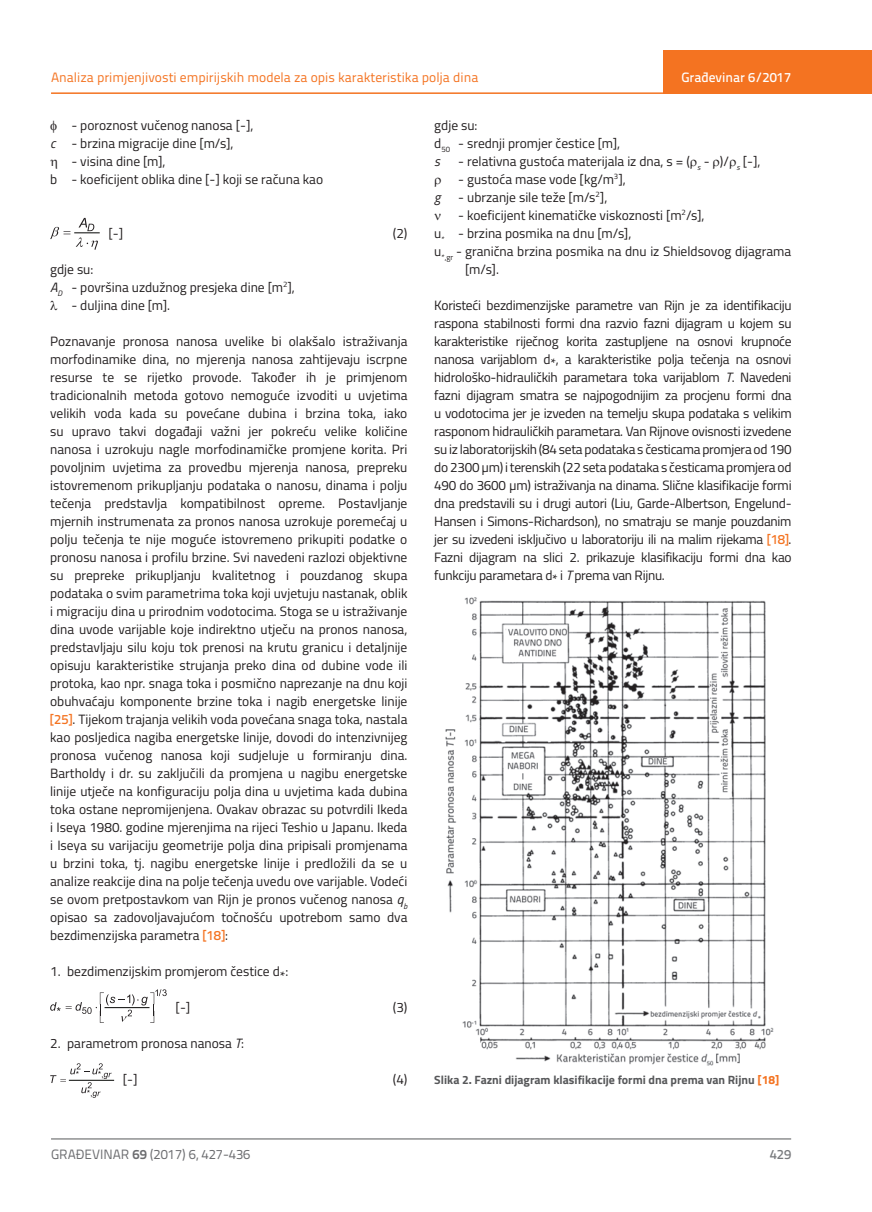
<style>
.page{position:relative;width:872px;height:1212px;background:#fff}
.page>*{position:absolute;margin:0;border:0;box-sizing:border-box;transform-origin:0 0}
.t1{font:13.5px/18px "Titillium";color:#231f20}
.t2{font:13.5px "Titillium Text 22 L";color:#f47321}
.t3{font:13.5px "Titillium Text 22 L";color:#6c6d70}
.t4{font:500 13.5px "Titillium Text 22 L";color:#fff}
.t5{font:500 13.5px "Titillium Text 22 L";color:#787a7d}
.t6{font:italic 13.5px "Titillium";color:#231f20}
.t7{font:700 12px "Titillium";color:#57585a}
.s1{font-style:italic}
.s2{font-family:"Titillium Text 22 L";font-weight:500;color:#f47321}
.s3{color:#f47321}
.s4{font-weight:700}
</style>
<div class="page">
<hr style="left:51px;top:92px;width:821px;height:2px;background:#f47321">
<div style="left:663px;top:50px;width:209px;height:44px;background:#f47321"></div>
<hr style="left:51px;top:1139px;width:740px;height:1px;background:#57585a">
<svg style="left:50px;top:218px;width:49px;height:32px"></svg>
<svg style="left:50px;top:989px;width:117px;height:34px"></svg>
<hr style="left:69px;top:1080px;width:45px;height:1px;background:#040503">
<svg style="left:50px;top:1063px;width:62px;height:35px"></svg>
<img style="left:445px;top:597px;width:329px;height:469px">
<p class="t2" style="left:51px;top:68px;width:429px">Analiza primjenjivosti empirijskih modela za opis karakteristika polja dina</p>
<p class="t1" style="left:50px;top:115px;width:205px;text-indent:21px">- poroznost vučenog nanosa [-], <span class="s1">c</span> - brzina migracije dine [m/s],</p>
<p class="t1" style="left:50px;top:151px;width:274px;text-indent:21px">- visina dine [m],<br>b - koeficijent oblika dine [-] koji se računa kao</p>
<p class="t4" style="left:681px;top:67px;width:111px">Građevinar 6/2017</p>
<p class="t1" style="left:434px;top:115px;width:187px">gdje su:<br>d<sub>50</sub> - srednji promjer čestice [m], <span class="s1">s</span></p>
<p class="t1" style="left:458px;top:151px;width:304px">- relativna gustoća materijala iz dna, s = ( <sub>s</sub> - )/ <sub>s</sub> [-],</p>
<p class="t1" style="left:458px;top:169px;width:169px">- gustoća mase vode [kg/m<sup>3</sup>],</p>
<p class="t1" style="left:108px;top:223px;width:16px">[-]</p>
<p class="t1" style="left:393px;top:223px;width:16px">(2)</p>
<p class="t1" style="left:50px;top:259px;width:246px">gdje su:<br><span class="s1">A</span><sub>D</sub> - površina uzdužnog presjeka dine [m<sup>2</sup>],</p>
<p class="t1" style="left:50px;top:295px;width:122px">● - duljina dine [m].</p>
<p class="t1" style="left:50px;top:331px;width:359px;text-align:justify">Poznavanje pronosa nanosa uvelike bi olakšalo istraživanja morfodinamike dina, no mjerenja nanosa zahtijevaju iscrpne resurse te se rijetko provode. Također ih je primjenom tradicionalnih metoda gotovo nemoguće izvoditi u uvjetima velikih voda kada su povećane dubina i brzina toka, iako su upravo takvi događaji važni jer pokreću velike količine nanosa i uzrokuju nagle morfodinamičke promjene korita. Pri povoljnim uvjetima za provedbu mjerenja nanosa, prepreku istovremenom prikupljanju podataka o nanosu, dinama i polju tečenja predstavlja kompatibilnost opreme. Postavljanje mjernih instrumenata za pronos nanosa uzrokuje poremećaj u polju tečenja te nije moguće istovremeno prikupiti podatke o pronosu nanosa i profilu brzine. Svi navedeni razlozi objektivne su prepreke prikupljanju kvalitetnog i pouzdanog skupa podataka o svim parametrima toka koji uvjetuju nastanak, oblik i migraciju dina u prirodnim vodotocima. Stoga se u istraživanje dina uvode varijable koje indirektno utječu na pronos nanosa, predstavljaju silu koju tok prenosi na krutu granicu i detaljnije opisuju karakteristike strujanja preko dina od dubine vode ili protoka, kao npr. snaga toka i posmično naprezanje na dnu koji obuhvaćaju komponente brzine toka i nagib energetske linije <span class="s2">[25]</span>. Tijekom trajanja velikih voda povećana snaga toka, nastala kao posljedica nagiba energetske linije, dovodi do intenzivnijeg pronosa vučenog nanosa koji sudjeluje u formiranju dina.<br>Bartholdy i dr. su zaključili da promjena u nagibu energetske linije utječe na konfiguraciju polja dina u uvjetima kada dubina toka ostane nepromijenjena. Ovakav obrazac su potvrdili Ikeda i Iseya 1980. godine mjerenjima na rijeci Teshio u Japanu. Ikeda i Iseya su varijaciju geometrije polja dina pripisali promjenama u brzini toka, tj. nagibu energetske linije i predložili da se u analize reakcije dina na polje tečenja uvedu ove varijable. Vodeći se ovom pretpostavkom van Rijn je pronos vučenog nanosa <span class="s1">q</span><sub>b </sub>opisao sa zadovoljavajućom točnošću upotrebom samo dva bezdimenzijska parametra <span class="s2">[18]</span>:</p>
<p class="t1" style="left:50px;top:962px;width:240px">1. bezdimenzijskim promjerom čestice d*:</p>
<p class="t1" style="left:176px;top:998px;width:16px">[-]</p>
<p class="t1" style="left:393px;top:998px;width:16px">(3)</p>
<p class="t1" style="left:50px;top:1034px;width:195px">2. parametrom pronosa nanosa <span class="s1">T</span>:</p>
<p class="t1" style="left:123px;top:1070px;width:16px">[-]</p>
<p class="t1" style="left:393px;top:1070px;width:16px">(4)</p>
<p class="t6" style="left:434px;top:187px;width:8px">g</p>
<p class="t1" style="left:458px;top:187px;width:151px">- ubrzanje sile teže [m/s<sup>2</sup>],</p>
<p class="t1" style="left:434px;top:205px;width:272px">■ - koeficijent kinematičke viskoznosti [m<sup>2</sup>/s],</p>
<p class="t1" style="left:434px;top:223px;width:199px">u<sub>*</sub> - brzina posmika na dnu [m/s],</p>
<p class="t1" style="left:434px;top:241px;width:358px">u<sub>*,gr</sub> - granična brzina posmika na dnu iz Shieldsovog dijagrama</p>
<p class="t1" style="left:465px;top:259px;width:35px">[m/s].</p>
<p class="t1" style="left:434px;top:295px;width:359px;text-align:justify">Koristeći bezdimenzijske parametre van Rijn je za identifikaciju raspona stabilnosti formi dna razvio fazni dijagram u kojem su karakteristike riječnog korita zastupljene na osnovi krupnoće nanosa varijablom d*, a karakteristike polja tečenja na osnovi hidrološko-hidrauličkih parametara toka varijablom <span class="s1">T</span>. Navedeni fazni dijagram smatra se najpogodnijim za procjenu formi dna u vodotocima jer je izveden na temelju skupa podataka s velikim rasponom hidrauličkih parametara. Van Rijnove ovisnosti izvedene su iz laboratorijskih (84 seta podataka s česticama promjera od 190 do 2300 μm) i terenskih (22 seta podataka s česticama promjera od 490 do 3600 μm) istraživanja na dinama. Slične klasifikacije formi dna predstavili su i drugi autori (Liu, Garde-Albertson, Engelund-Hansen i Simons-Richardson), no smatraju se manje pouzdanim jer su izvedeni isključivo u laboratoriju ili na malim rijekama <span class="s2">[18]</span>.<br>Fazni dijagram na slici 2. prikazuje klasifikaciju formi dna kao funkciju parametara d* i <span class="s1">T</span> prema van Rijnu.</p>
<p class="t7" style="left:434px;top:1071px;width:346px">Slika 2. Fazni dijagram klasifikacije formi dna prema van Rijnu <span class="s3">[18]</span></p>
<p class="t3" style="left:51px;top:1144px;width:201px">GRAĐEVINAR <span class="s4">69</span> (2017) 6, 427-436</p>
<p class="t5" style="left:769px;top:1144px;width:23px">429</p>
</div>
